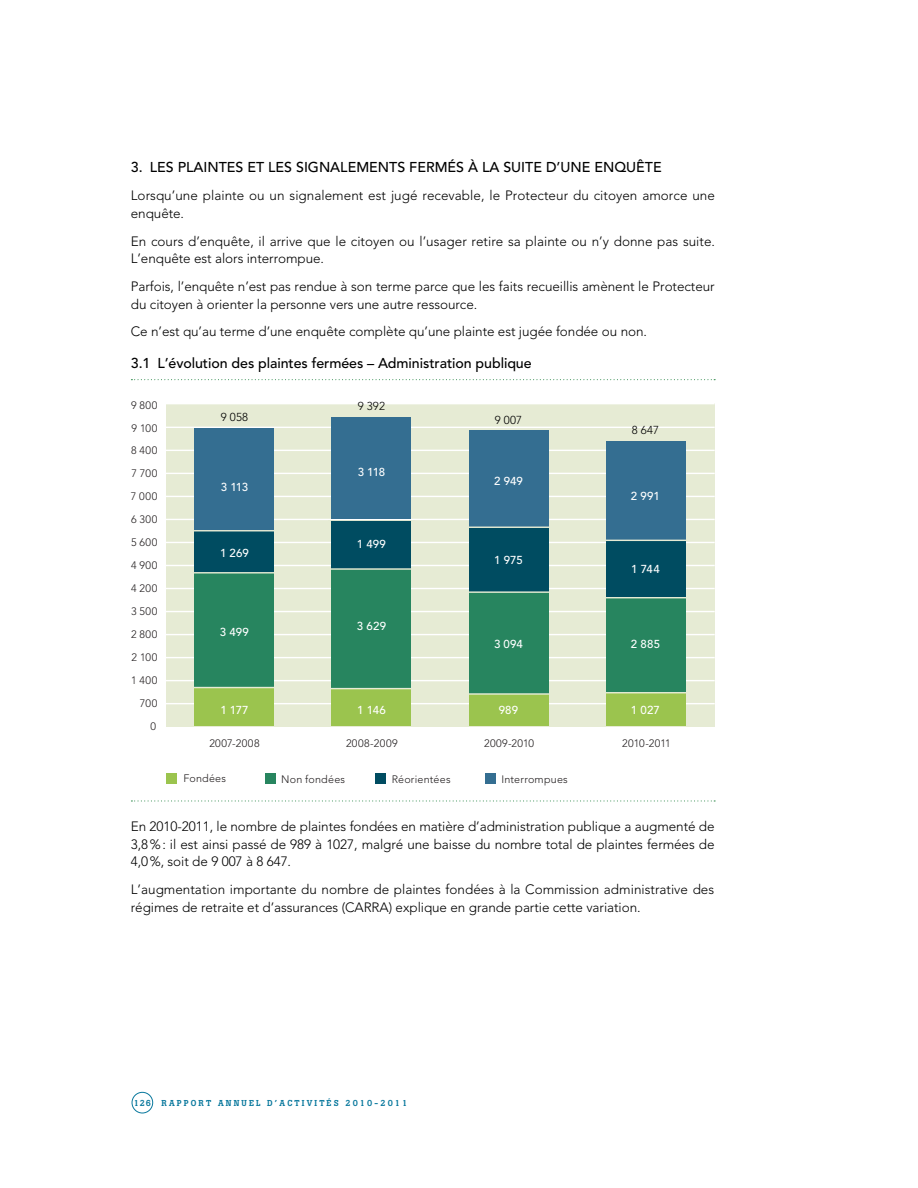
<style>
.page{position:relative;width:918px;height:1188px;background:#fff}
.page>*{position:absolute;margin:0;border:0;box-sizing:border-box;transform-origin:0 0}
.t1{font:500 14.25px "Avenir";letter-spacing:-.005em;color:#000}
.t2{font:300 13.5px/17.7px "Avenir";letter-spacing:-.005em;color:#000}
.t3{font:500 11.55px "Avenir";letter-spacing:-.045em;color:#fff}
.t4{font:300 11.55px "Avenir";color:#000}
.t5{font:300 10.8px/23px "Avenir";letter-spacing:.02em;color:#231f20;text-align:right}
.t6{font:500 8.55px "Boton";letter-spacing:.25em;color:#09789d}
</style>
<div class="page">
<svg style="left:131px;top:379px;width:584px;height:1px"></svg>
<svg style="left:131px;top:800px;width:584px;height:2px"></svg>
<div style="left:132px;top:1092px;width:21px;height:21px;border:1px solid #09789d;border-radius:50%"></div>
<div style="left:166px;top:403px;width:549px;height:323px;background:#e6ebd4"></div>
<hr style="left:166px;top:427px;width:549px;height:1px;background:#fff">
<hr style="left:166px;top:403px;width:549px;height:1px;background:#fff">
<hr style="left:166px;top:450px;width:549px;height:1px;background:#fff">
<hr style="left:166px;top:473px;width:549px;height:1px;background:#fff">
<hr style="left:166px;top:496px;width:549px;height:1px;background:#fff">
<hr style="left:166px;top:519px;width:549px;height:1px;background:#fff">
<hr style="left:166px;top:542px;width:549px;height:1px;background:#fff">
<hr style="left:166px;top:565px;width:549px;height:1px;background:#fff">
<hr style="left:166px;top:588px;width:549px;height:1px;background:#fff">
<hr style="left:166px;top:611px;width:549px;height:1px;background:#fff">
<hr style="left:166px;top:634px;width:549px;height:1px;background:#fff">
<hr style="left:166px;top:657px;width:549px;height:1px;background:#fff">
<hr style="left:166px;top:680px;width:549px;height:1px;background:#fff">
<hr style="left:166px;top:703px;width:549px;height:1px;background:#fff">
<div style="left:195px;top:688px;width:79px;height:38px;background:#9bc44e"></div>
<div style="left:195px;top:531px;width:79px;height:41px;background:#004c61"></div>
<div style="left:195px;top:573px;width:79px;height:115px;background:#27855f"></div>
<div style="left:195px;top:428px;width:79px;height:103px;background:#346e91"></div>
<div style="left:469px;top:694px;width:80px;height:32px;background:#9bc44e"></div>
<div style="left:469px;top:527px;width:80px;height:65px;background:#004c61"></div>
<div style="left:469px;top:592px;width:80px;height:102px;background:#27855f"></div>
<div style="left:469px;top:431px;width:80px;height:96px;background:#346e91"></div>
<div style="left:606px;top:693px;width:80px;height:33px;background:#9bc44e"></div>
<div style="left:606px;top:541px;width:80px;height:57px;background:#004c61"></div>
<div style="left:606px;top:598px;width:80px;height:95px;background:#27855f"></div>
<div style="left:606px;top:441px;width:80px;height:99px;background:#346e91"></div>
<div style="left:332px;top:689px;width:79px;height:37px;background:#9bc44e"></div>
<div style="left:332px;top:521px;width:79px;height:49px;background:#004c61"></div>
<div style="left:332px;top:569px;width:79px;height:120px;background:#27855f"></div>
<div style="left:332px;top:417px;width:79px;height:103px;background:#346e91"></div>
<hr style="left:191px;top:687px;width:87px;height:1px;background:#e6ebd4">
<hr style="left:191px;top:572px;width:87px;height:2px;background:#e6ebd4">
<hr style="left:327px;top:568px;width:87px;height:2px;background:#e6ebd4">
<hr style="left:466px;top:527px;width:87px;height:1px;background:#e6ebd4">
<hr style="left:466px;top:591px;width:87px;height:2px;background:#e6ebd4">
<hr style="left:466px;top:693px;width:87px;height:2px;background:#e6ebd4">
<hr style="left:603px;top:692px;width:87px;height:1px;background:#e6ebd4">
<hr style="left:603px;top:597px;width:87px;height:1px;background:#e6ebd4">
<hr style="left:329px;top:688px;width:87px;height:1px;background:#e6ebd4">
<hr style="left:191px;top:530px;width:87px;height:1px;background:#e6ebd4">
<div style="left:265px;top:773px;width:10px;height:11px;background:#27855f"></div>
<div style="left:376px;top:773px;width:10px;height:11px;background:#004c61"></div>
<div style="left:485px;top:773px;width:10px;height:11px;background:#346e91"></div>
<div style="left:166px;top:773px;width:10px;height:10px;background:#9bc44e"></div>
<hr style="left:327px;top:520px;width:89px;height:1px;background:#fff">
<p class="t1" style="left:131px;top:159px;width:532px">3. LES PLAINTES ET LES SIGNALEMENTS FERMÉS À LA SUITE D’UNE ENQUÊTE</p>
<p class="t2" style="left:131px;top:187px;width:586px">Lorsqu’une plainte ou un signalement est jugé recevable, le Protecteur du citoyen amorce une enquête.</p>
<p class="t2" style="left:131px;top:232px;width:586px">En cours d’enquête, il arrive que le citoyen ou l’usager retire sa plainte ou n’y donne pas suite.<br>L’enquête est alors interrompue.</p>
<p class="t2" style="left:131px;top:277px;width:585px">Parfois, l’enquête n’est pas rendue à son terme parce que les faits recueillis amènent le Protecteur du citoyen à orienter la personne vers une autre ressource.</p>
<p class="t2" style="left:131px;top:323px;width:518px">Ce n’est qu’au terme d’une enquête complète qu’une plainte est jugée fondée ou non.</p>
<p class="t1" style="left:131px;top:355px;width:402px">3.1 L’évolution des plaintes fermées – Administration publique</p>
<p class="t5" style="left:131px;top:393px;width:28px">9 800<br>9 100<br>8 400<br>7 700<br>7 000<br>6 300<br>5 600<br>4 900<br>4 200<br>3 500<br>2 800<br>2 100<br>1 400<br>700<br>0</p>
<p class="t5" style="left:209px;top:732px;width:52px">2007-2008</p>
<p class="t5" style="left:346px;top:732px;width:53px">2008-2009</p>
<p class="t5" style="left:484px;top:732px;width:51px">2009-2010</p>
<p class="t5" style="left:622px;top:732px;width:50px">2010-2011</p>
<p class="t4" style="left:358px;top:400px;width:29px">9 392</p>
<p class="t4" style="left:221px;top:410px;width:29px">9 058</p>
<p class="t4" style="left:495px;top:413px;width:29px">9 007</p>
<p class="t4" style="left:632px;top:424px;width:29px">8 647</p>
<p class="t3" style="left:358px;top:466px;width:29px">3 118</p>
<p class="t3" style="left:494px;top:474px;width:30px">2 949</p>
<p class="t3" style="left:221px;top:481px;width:29px">3 113</p>
<p class="t3" style="left:631px;top:489px;width:31px">2 991</p>
<p class="t3" style="left:357px;top:537px;width:31px">1 499</p>
<p class="t3" style="left:220px;top:547px;width:30px">1 269</p>
<p class="t3" style="left:494px;top:554px;width:30px">1 975</p>
<p class="t3" style="left:631px;top:562px;width:30px">1 744</p>
<p class="t3" style="left:357px;top:619px;width:31px">3 629</p>
<p class="t3" style="left:220px;top:625px;width:31px">3 499</p>
<p class="t3" style="left:494px;top:637px;width:30px">3 094</p>
<p class="t3" style="left:631px;top:637px;width:31px">2 885</p>
<p class="t3" style="left:220px;top:703px;width:30px">1 177</p>
<p class="t3" style="left:357px;top:703px;width:30px">1 146</p>
<p class="t3" style="left:499px;top:703px;width:21px">989</p>
<p class="t3" style="left:631px;top:703px;width:31px">1 027</p>
<p class="t5" style="left:183px;top:767px;width:44px">Fondées</p>
<p class="t5" style="left:281px;top:767px;width:65px">Non fondées</p>
<p class="t5" style="left:392px;top:767px;width:60px">Réorientées</p>
<p class="t5" style="left:501px;top:767px;width:68px">Interrompues</p>
<p class="t2" style="left:131px;top:817px;width:585px;text-align:justify">En 2010-2011, le nombre de plaintes fondées en matière d’administration publique a augmenté de 3,8 % : il est ainsi passé de 989 à 1027, malgré une baisse du nombre total de plaintes fermées de 4,0 %, soit de 9 007 à 8 647.</p>
<p class="t2" style="left:131px;top:881px;width:585px">L’augmentation importante du nombre de plaintes fondées à la Commission administrative des régimes de retraite et d’assurances (CARRA) explique en grande partie cette variation.</p>
<p class="t6" style="left:134px;top:1098px;width:275px">126 RAPPORT ANNUEL D’ACTIVITÉS 2010-2011</p>
</div>
